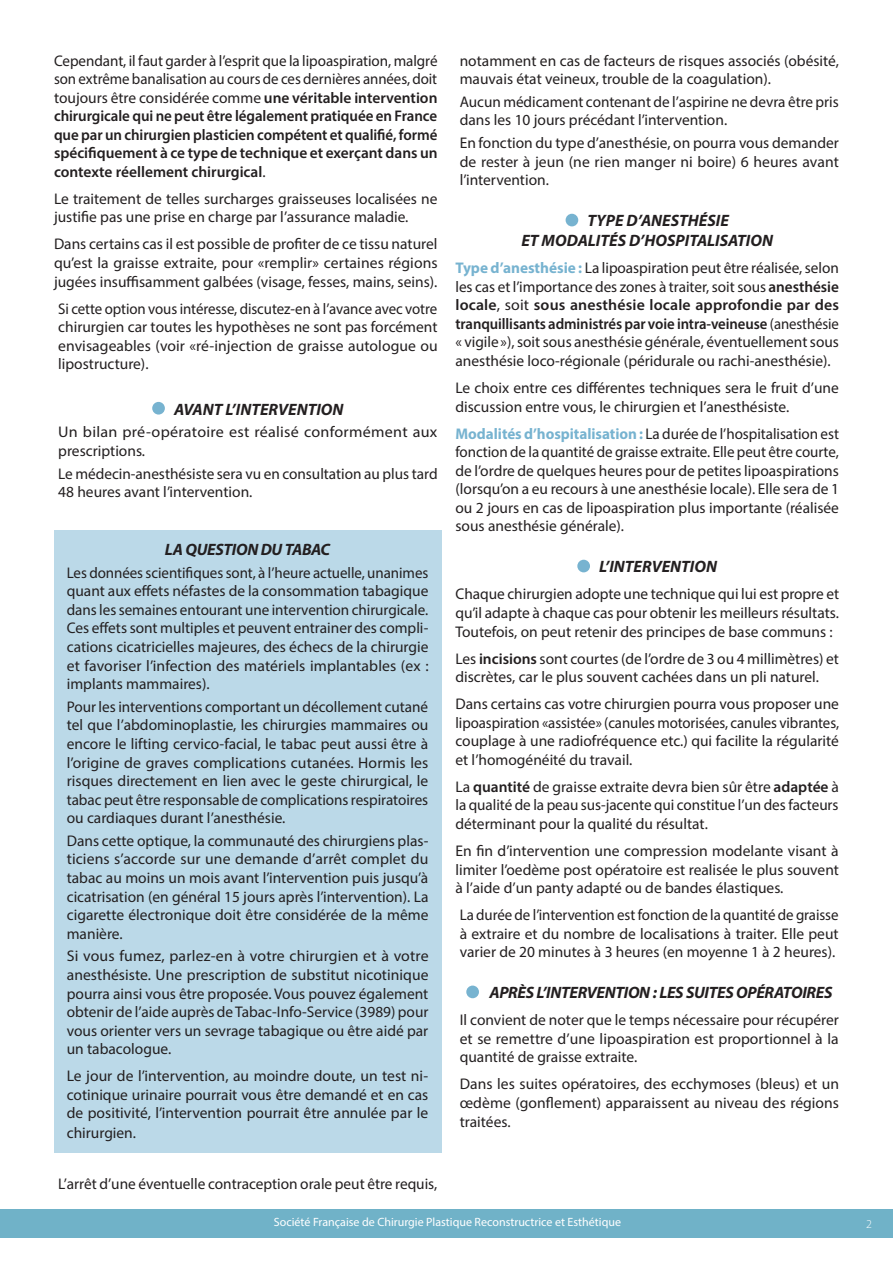
<style>
.page{position:relative;width:893px;height:1263px;background:#fff}
.page>*{position:absolute;margin:0;border:0;box-sizing:border-box;transform-origin:0 0}
.t1{font:italic 700 16.5px/19.8px "Myriad Pro";letter-spacing:-.005em;color:#231f20}
.t2{font:15.45px/18.6px "Myriad Pro";color:#231f20;text-align:justify}
.t3{font:600 15.45px/18.6px "Myriad Pro";color:#231f20;text-align:justify}
.t4{font:15.45px/18.6px "Myriad Pro";color:#231f20;text-align:justify;scale:.96 1}
.t5{font:15.45px/18.6px "Myriad Pro";color:#231f20;scale:1.04 1}
.t6{font:12px "Myriad Pro";color:#fff}
.t7{font:300 12px "Myriad Pro";color:#fff}
.s1{font-weight:400}
.s2{font-weight:700;color:#77b3d0}
.s3{font-weight:600}
</style>
<div class="page">
<div style="left:152px;top:402px;width:13px;height:13px;background:#77b3d0;border-radius:50%"></div>
<div style="left:54px;top:530px;width:387px;height:623px;background:#bbd9e8"></div>
<div style="left:566px;top:214px;width:12px;height:12px;background:#77b3d0;border-radius:50%"></div>
<div style="left:577px;top:560px;width:13px;height:12px;background:#77b3d0;border-radius:50%"></div>
<div style="left:466px;top:985px;width:13px;height:13px;background:#77b3d0;border-radius:50%"></div>
<div style="left:0;top:1209px;width:893px;height:28px;background:#70b2c8"></div>
<p class="t3" style="left:54px;top:52px;width:385px"><span class="s1">Cependant, il faut garder à l’esprit que la lipoaspiration, malgré son extrême banalisation au cours de ces dernières années, doit toujours être considérée comme</span> une véritable intervention chirurgicale qui ne peut être légalement pratiquée en France que par un chirurgien plasticien compétent et qualifié, formé spécifiquement à ce type de technique et exerçant dans un contexte réellement chirurgical<span class="s1">.</span></p>
<p class="t2" style="left:54px;top:191px;width:385px">Le traitement de telles surcharges graisseuses localisées ne justifie pas une prise en charge par l’assurance maladie.</p>
<p class="t2" style="left:54px;top:236px;width:385px">Dans certains cas il est possible de profiter de ce tissu naturel qu’est la graisse extraite, pour «remplir» certaines régions jugées insuffisamment galbées (visage, fesses, mains, seins).</p>
<p class="t4" style="left:58px;top:300px;width:397px">Si cette option vous intéresse, discutez-en à l’avance avec votre chirurgien car toutes les hypothèses ne sont pas forcément envisageables (voir «ré-injection de graisse autologue ou lipostructure).</p>
<p class="t1" style="left:174px;top:399px;width:171px">AVANT L’INTERVENTION</p>
<p class="t5" style="left:58px;top:424px;width:366px">Un bilan pré-opératoire est réalisé conformément aux prescriptions.</p>
<p class="t2" style="left:58px;top:465px;width:381px">Le médecin-anesthésiste sera vu en consultation au plus tard<br>48 heures avant l’intervention.</p>
<p class="t1" style="left:165px;top:539px;width:167px">LA QUESTION DU TABAC</p>
<p class="t2" style="left:67px;top:565px;width:363px">Les données scientifiques sont, à l’heure actuelle, unanimes quant aux effets néfastes de la consommation tabagique dans les semaines entourant une intervention chirurgicale.<br>Ces effets sont multiples et peuvent entrainer des compli&shy;cations cicatricielles majeures, des échecs de la chirurgie et favoriser l’infection des matériels implantables (ex : implants mammaires).</p>
<p class="t2" style="left:67px;top:699px;width:363px">Pour les interventions comportant un décollement cutané tel que l’abdominoplastie, les chirurgies mammaires ou encore le lifting cervico-facial, le tabac peut aussi être à l’origine de graves complications cutanées. Hormis les risques directement en lien avec le geste chirurgical, le tabac peut être responsable de complications respiratoires ou cardiaques durant l’anesthésie.</p>
<p class="t2" style="left:67px;top:833px;width:363px">Dans cette optique, la communauté des chirurgiens plas&shy;ticiens s’accorde sur une demande d’arrêt complet du tabac au moins un mois avant l’intervention puis jusqu’à cicatrisation (en général 15 jours après l’intervention). La cigarette électronique doit être considérée de la même manière.</p>
<p class="t2" style="left:67px;top:948px;width:363px">Si vous fumez, parlez-en à votre chirurgien et à votre anesthésiste. Une prescription de substitut nicotinique pourra ainsi vous être proposée. Vous pouvez également obtenir de l’aide auprès de Tabac-Info-Service (3989) pour vous orienter vers un sevrage tabagique ou être aidé par un tabacologue.</p>
<p class="t2" style="left:67px;top:1068px;width:363px">Le jour de l’intervention, au moindre doute, un test ni&shy;cotinique urinaire pourrait vous être demandé et en cas de positivité, l’intervention pourrait être annulée par le chirurgien.</p>
<p class="t2" style="left:58px;top:1175px;width:381px">L’arrêt d’une éventuelle contraception orale peut être requis,</p>
<p class="t2" style="left:460px;top:52px;width:381px">notamment en cas de facteurs de risques associés (obésité, mauvais état veineux, trouble de la coagulation).</p>
<p class="t2" style="left:460px;top:94px;width:381px">Aucun médicament contenant de l’aspirine ne devra être pris dans les 10 jours précédant l’intervention.</p>
<p class="t2" style="left:460px;top:135px;width:381px">En fonction du type d’anesthésie, on pourra vous demander de rester à jeun (ne rien manger ni boire) 6 heures avant l’intervention.</p>
<p class="t1" style="left:521px;top:211px;width:253px;text-indent:66px">TYPE D’ANESTHÉSIE<br>ET MODALITÉS D’HOSPITALISATION</p>
<p class="t2" style="left:455px;top:260px;width:385px"><span class="s2">Type d’anesthésie :</span> La lipoaspiration peut être réalisée, selon les cas et l’importance des zones à traiter, soit sous <span class="s3">anesthésie locale</span>, soit <span class="s3">sous anesthésie locale approfondie par des tranquillisants administrés par voie intra-veineuse</span> (anesthésie « vigile »), soit sous anesthésie générale, éventuellement sous anesthésie loco-régionale (péridurale ou rachi-anesthésie).</p>
<p class="t2" style="left:455px;top:380px;width:385px">Le choix entre ces différentes techniques sera le fruit d’une discussion entre vous, le chirurgien et l’anesthésiste.</p>
<p class="t2" style="left:455px;top:425px;width:385px"><span class="s2">Modalités d’hospitalisation :</span> La durée de l’hospitalisation est fonction de la quantité de graisse extraite. Elle peut être courte, de l’ordre de quelques heures pour de petites lipoaspirations (lorsqu’on a eu recours à une anesthésie locale). Elle sera de 1 ou 2 jours en cas de lipoaspiration plus importante (réalisée sous anesthésie générale).</p>
<p class="t1" style="left:599px;top:557px;width:119px">L’INTERVENTION</p>
<p class="t2" style="left:455px;top:586px;width:385px">Chaque chirurgien adopte une technique qui lui est propre et qu’il adapte à chaque cas pour obtenir les meilleurs résultats.<br>Toutefois, on peut retenir des principes de base communs :</p>
<p class="t2" style="left:455px;top:650px;width:385px">Les <span class="s3">incisions</span> sont courtes (de l’ordre de 3 ou 4 millimètres) et discrètes, car le plus souvent cachées dans un pli naturel.</p>
<p class="t2" style="left:455px;top:696px;width:385px">Dans certains cas votre chirurgien pourra vous proposer une lipoaspiration «assistée» (canules motorisées, canules vibrantes, couplage à une radiofréquence etc.) qui facilite la régularité et l’homogénéité du travail.</p>
<p class="t2" style="left:455px;top:779px;width:385px">La <span class="s3">quantité</span> de graisse extraite devra bien sûr être <span class="s3">adaptée</span> à la qualité de la peau sus-jacente qui constitue l’un des facteurs déterminant pour la qualité du résultat.</p>
<p class="t2" style="left:455px;top:843px;width:385px">En fin d’intervention une compression modelante visant à limiter l’oedème post opératoire est realisée le plus souvent à l’aide d’un panty adapté ou de bandes élastiques.</p>
<p class="t2" style="left:460px;top:907px;width:380px">La durée de l’intervention est fonction de la quantité de graisse à extraire et du nombre de localisations à traiter. Elle peut varier de 20 minutes à 3 heures (en moyenne 1 à 2 heures).</p>
<p class="t1" style="left:489px;top:982px;width:344px">APRÈS L’INTERVENTION : LES SUITES OPÉRATOIRES</p>
<p class="t2" style="left:460px;top:1012px;width:381px">Il convient de noter que le temps nécessaire pour récupérer et se remettre d’une lipoaspiration est proportionnel à la quantité de graisse extraite.</p>
<p class="t2" style="left:460px;top:1076px;width:381px">Dans les suites opératoires, des ecchymoses (bleus) et un œdème (gonflement) apparaissent au niveau des régions traitées.</p>
<p class="t6" style="left:274px;top:1217px;width:349px">Société Française de Chirurgie Plastique Reconstructrice et Esthétique</p>
<p class="t7" style="left:866px;top:1220px;width:7px">2</p>
</div>
